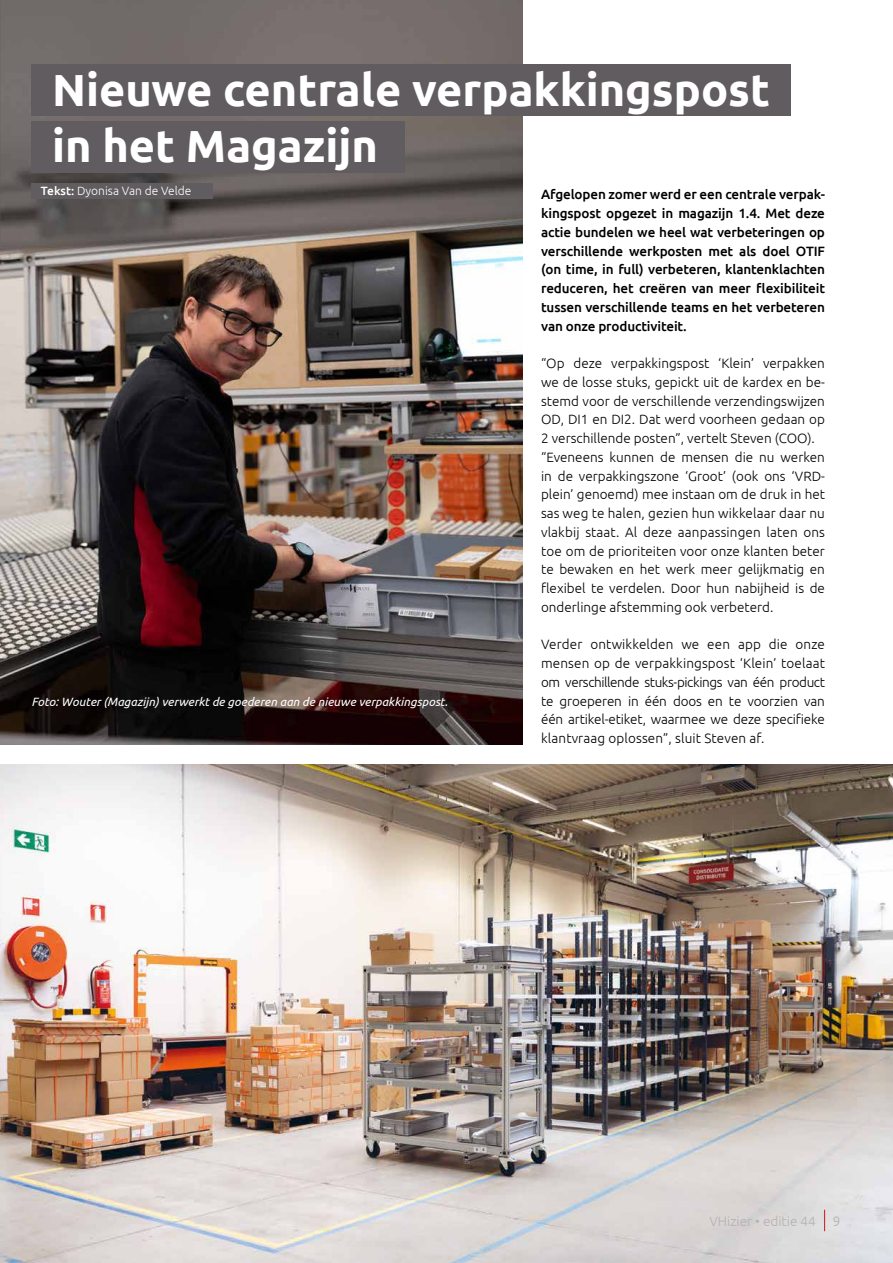
<style>
.page{position:relative;width:893px;height:1263px;background:#fff}
.page>*{position:absolute;margin:0;border:0;box-sizing:border-box;transform-origin:0 0}
.t1{font:700 45px/56.2px "Ubuntu";color:#fff}
.t2{font:300 13.5px/18.8px "Ubuntu";color:#000}
.t3{font:500 13.5px/18.8px "Ubuntu";letter-spacing:-.01em;color:#000;text-align:justify}
.t4{font:300 13.5px "Ubuntu";color:#b3b2b2}
.t5{font:italic 12px "Ubuntu";color:#fff}
.t6{font:300 12px "Ubuntu";color:#fff}
.s1{font-weight:500}
</style>
<div class="page">
<img style="left:0;top:0;width:523px;height:745px">
<div style="left:31px;top:183px;width:182px;height:16px;background:#615c5f"></div>
<div style="left:31px;top:64px;width:760px;height:52px;background:#615c5f"></div>
<div style="left:31px;top:122px;width:374px;height:51px;background:#615c5f"></div>
<img style="left:0;top:764px;width:893px;height:499px">
<svg style="left:824px;top:1210px;width:1px;height:21px"></svg>
<h1 class="t1" style="left:52px;top:61px;width:719px">Nieuwe centrale verpakkingspost in het Magazijn</h1>
<p class="t3" style="left:541px;top:185px;width:285px">Afgelopen zomer werd er een centrale verpak&shy;kingspost opgezet in magazijn 1.4. Met deze actie bundelen we heel wat verbeteringen op verschillende werkposten met als doel OTIF (on time, in full) verbeteren, klantenklachten reduceren, het creëren van meer flexibiliteit tussen verschillende teams en het verbeteren van onze productiviteit.</p>
<p class="t2" style="left:541px;top:354px;width:285px">“Op deze verpakkingspost ‘Klein’ verpakken we de losse stuks, gepickt uit de kardex en be&shy;stemd voor de verschillende verzendingswijzen OD, DI1 en DI2. Dat werd voorheen gedaan op 2 verschillende posten”, vertelt Steven (COO). “Eveneens kunnen de mensen die nu werken in de verpakkingszone ‘Groot’ (ook ons ‘VRD&shy;plein’ genoemd) mee instaan om de druk in het sas weg te halen, gezien hun wikkelaar daar nu vlakbij staat. Al deze aanpassingen laten ons toe om de prioriteiten voor onze klanten beter te bewaken en het werk meer gelijkmatig en flexibel te verdelen. Door hun nabijheid is de onderlinge afstemming ook verbeterd.</p>
<p class="t2" style="left:541px;top:635px;width:285px;text-align:justify">Verder ontwikkelden we een app die onze mensen op de verpakkingspost ‘Klein’ toelaat om verschillende stuks-pickings van één product te groeperen in één doos en te voorzien van één artikel-etiket, waarmee we deze specifieke klantvraag oplossen”, sluit Steven af.</p>
<p class="t6" style="left:41px;top:183px;width:152px"><span class="s1">Tekst:</span> Dyonisa Van de Velde</p>
<p class="t5" style="left:31px;top:694px;width:418px">Foto: Wouter (Magazijn) verwerkt de goederen aan de nieuwe verpakkingspost.</p>
<p class="t4" style="left:709px;top:1213px;width:108px">VHizier • editie 44</p>
<p class="t4" style="left:833px;top:1213px;width:9px">9</p>
</div>
